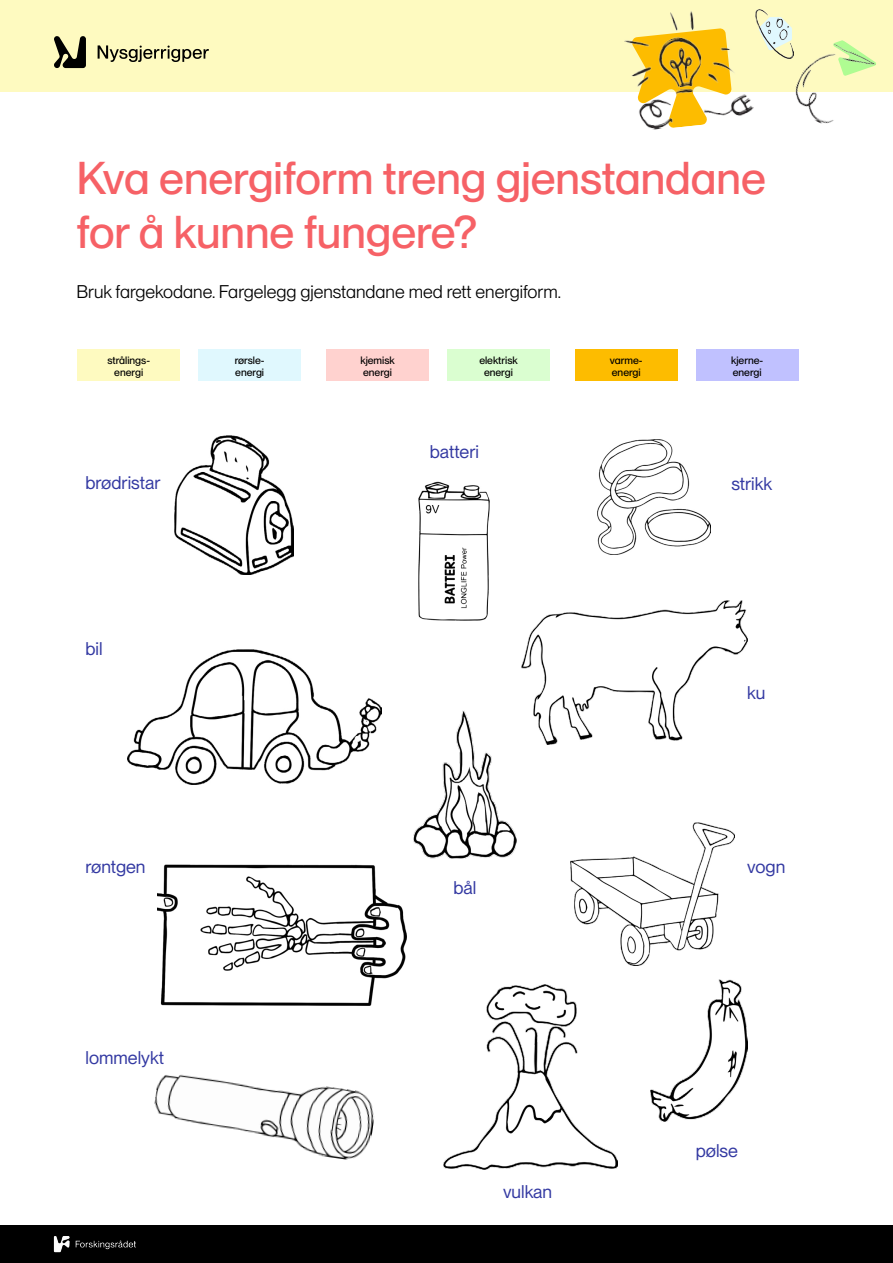
<style>
.page{position:relative;width:893px;height:1263px;background:#fff}
.page>*{position:absolute;margin:0;border:0;box-sizing:border-box;transform-origin:0 0}
.Tittel{font:500 45px "PP Neue Montreal";color:#f66166}
.Tekst_bildeoppgave{font:18px "PP Neue Montreal";color:#3339a2}
.Brødtekst{font:18px "PP Neue Montreal";color:#000}
.Tittel-2{font:500 10.5px/12px "PP Neue Montreal";color:#000}
</style>
<div class="page">
<div style="left:0;top:0;width:893px;height:91px;background:#fefac0"></div>
<div style="left:0;top:1225px;width:893px;height:38px;background:#000"></div>
<img style="left:622px;top:11px;width:133px;height:119px">
<img style="left:756px;top:10px;width:36px;height:49px">
<img style="left:786px;top:37px;width:90px;height:87px">
<svg style="left:98px;top:45px;width:111px;height:17px"></svg>
<svg style="left:54px;top:36px;width:32px;height:32px"></svg>
<img style="left:53px;top:1236px;width:83px;height:16px">
<div style="left:77px;top:349px;width:103px;height:32px;background:#fefac0"></div>
<div style="left:198px;top:349px;width:103px;height:32px;background:#e0f8fe"></div>
<div style="left:326px;top:349px;width:103px;height:32px;background:#ffd2cf"></div>
<div style="left:447px;top:349px;width:103px;height:32px;background:#dafed0"></div>
<div style="left:575px;top:349px;width:103px;height:32px;background:#fdbc00"></div>
<div style="left:696px;top:349px;width:103px;height:32px;background:#c0c1ff"></div>
<img style="left:174px;top:435px;width:119px;height:139px">
<img style="left:418px;top:481px;width:72px;height:140px">
<img style="left:598px;top:440px;width:113px;height:114px">
<img style="left:128px;top:650px;width:253px;height:135px">
<img style="left:521px;top:600px;width:227px;height:144px">
<img style="left:413px;top:710px;width:104px;height:149px">
<img style="left:157px;top:864px;width:249px;height:141px">
<img style="left:571px;top:822px;width:164px;height:143px">
<img style="left:154px;top:1074px;width:220px;height:86px">
<img style="left:443px;top:985px;width:175px;height:185px">
<img style="left:651px;top:979px;width:96px;height:142px">
<h1 class="Tittel" style="left:77px;top:152px;width:691px">Kva energiform treng gjenstandane</h1>
<h1 class="Tittel" style="left:77px;top:206px;width:402px">for å kunne fungere?</h1>
<p class="Brødtekst" style="left:77px;top:282px;width:486px">Bruk fargekodane. Fargelegg gjenstandane med rett energiform.</p>
<h1 class="Tittel-2" style="left:107px;top:354px;width:44px;text-align:center">strålings&shy;energi</h1>
<h1 class="Tittel-2" style="left:235px;top:354px;width:31px">rørsle&shy;energi</h1>
<h1 class="Tittel-2" style="left:360px;top:354px;width:36px">kjemisk energi</h1>
<h1 class="Tittel-2" style="left:479px;top:354px;width:40px;text-align:center">elektrisk energi</h1>
<h1 class="Tittel-2" style="left:610px;top:354px;width:34px">varme-</h1>
<h1 class="Tittel-2" style="left:612px;top:366px;width:30px">energi</h1>
<p class="Tekst_bildeoppgave" style="left:86px;top:472px;width:76px">brødristar</p>
<p class="Tekst_bildeoppgave" style="left:86px;top:638px;width:19px">bil</p>
<p class="Tekst_bildeoppgave" style="left:430px;top:441px;width:51px">batteri</p>
<h1 class="Tittel-2" style="left:731px;top:354px;width:34px">kjerne&shy;energi</h1>
<p class="Tekst_bildeoppgave" style="left:731px;top:473px;width:42px">strikk</p>
<p class="Tekst_bildeoppgave" style="left:747px;top:682px;width:20px">ku</p>
<p class="Tekst_bildeoppgave" style="left:86px;top:856px;width:62px">røntgen</p>
<p class="Tekst_bildeoppgave" style="left:747px;top:856px;width:40px">vogn</p>
<p class="Tekst_bildeoppgave" style="left:86px;top:1047px;width:80px">lommelykt</p>
<p class="Tekst_bildeoppgave" style="left:453px;top:877px;width:25px">bål</p>
<p class="Tekst_bildeoppgave" style="left:503px;top:1181px;width:51px">vulkan</p>
<p class="Tekst_bildeoppgave" style="left:696px;top:1139px;width:44px">pølse</p>
</div>
